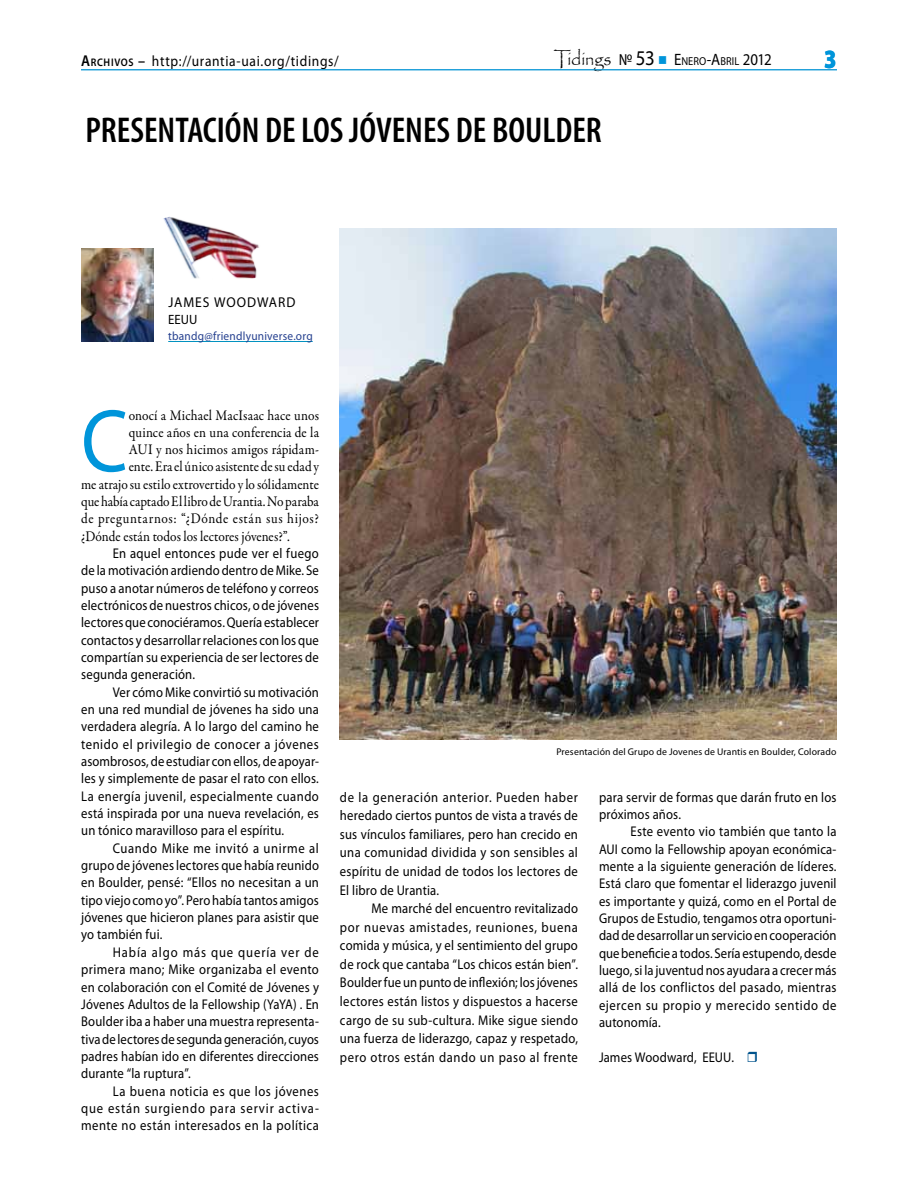
<style>
.page{position:relative;width:918px;height:1188px;background:#fff}
.page>*{position:absolute;margin:0;border:0;box-sizing:border-box;transform-origin:0 0}
.t1{font:89.55px "Myriad Pro";color:#0095da;scale:.9 1}
.t2{font:600 condensed 36px "Myriad Pro";color:#000}
.t3{font:900 26.4px "Myriad Pro";color:#0095da;scale:.82 1}
.t4{font:16.5px "Myriad Pro";color:#000;scale:.9 1}
.t5{font:15px "Myriad Pro";letter-spacing:.045em;color:#000;scale:.9 1}
.t6{font:14.85px "Garamond Premr Pro";letter-spacing:.01em;color:#000;scale:.9 1}
.t7{font:14.85px "Garamond Premr Pro";letter-spacing:.05em;color:#000;scale:.9 1}
.t8{font:14.25px "Myriad Pro";letter-spacing:.075em;color:#000;scale:.95 1}
.t9{font:14.1px/17.4px "Myriad Pro";letter-spacing:.015em;color:#000;text-align:justify;scale:.9 1}
.t10{font:13.5px "Myriad Pro";color:#000;scale:.95 1}
.t11{font:12px "Myriad Pro";letter-spacing:.02em;color:#25408f;scale:.95 1}
.t12{font:9.75px "Myriad Pro";letter-spacing:.015em;color:#000}
.s1{font-weight:600;font-size:15.75px}
.s2{font-weight:600;font-size:10.95px}
.s3{font-family:"Papyrus";font-size:19.8px}
.s4{font-size:21px}
.s5{color:#0095da}
.s6{font-size:11.55px}
</style>
<div class="page">
<hr style="left:81px;top:69px;width:756px;height:1px;background:#159cd8">
<img style="left:81px;top:248px;width:72px;height:94px">
<hr style="left:168px;top:341px;width:145px;height:1px;background:#0092c0">
<img style="left:163px;top:216px;width:96px;height:63px">
<img style="left:340px;top:229px;width:497px;height:511px">
<p class="t5" style="left:81px;top:52px;width:288px"><span class="s1">A</span><span class="s2">RCHIVOS</span> <span class="s1">–</span> http://urantia-uai.org/tidings/</p>
<p class="t4" style="left:554px;top:50px;width:244px"><span class="s3">Tidings</span> № <span class="s4">53</span> <span class="s5">■</span> E<span class="s6">NERO</span>-A<span class="s6">BRIL</span> 2012</p>
<h3 class="t3" style="left:824px;top:41px;width:17px">3</h3>
<h2 class="t2" style="left:85px;top:108px;width:518px">PRESENTACIÓN DE LOS JÓVENES DE BOULDER</h2>
<p class="t8" style="left:168px;top:293px;width:135px">JAMES WOODWARD</p>
<p class="t10" style="left:168px;top:312px;width:32px">EEUU</p>
<p class="t11" style="left:168px;top:329px;width:154px">tbandg@friendlyuniverse.org</p>
<h1 class="t1" style="left:81px;top:386px;width:53px">C</h1>
<p class="t6" style="left:129px;top:407px;width:213px">onocí a Michael MacIsaac hace unos</p>
<p class="t6" style="left:129px;top:424px;width:213px">quince años en una conferencia de la</p>
<p class="t6" style="left:129px;top:441px;width:213px">AUI y nos hicimos amigos rápidam-</p>
<p class="t6" style="left:129px;top:458px;width:213px">ente. Era el único asistente de su edad y</p>
<p class="t6" style="left:81px;top:475px;width:266px">me atrajo su estilo extrovertido y lo sólidamente</p>
<p class="t6" style="left:81px;top:492px;width:266px">que había captado El libro de Urantia. No paraba</p>
<p class="t7" style="left:81px;top:510px;width:266px">de preguntarnos: “¿Dónde están sus hijos?</p>
<p class="t6" style="left:81px;top:527px;width:234px">¿Dónde están todos los lectores jóvenes?”.</p>
<p class="t9" style="left:81px;top:544px;width:266px;text-indent:31px">En aquel entonces pude ver el fuego de la motivación ardiendo dentro de Mike. Se puso a anotar números de teléfono y correos electrónicos de nuestros chicos, o de jóvenes lectores que conociéramos. Quería establecer contactos y desarrollar relaciones con los que compartían su experiencia de ser lectores de segunda generación.</p>
<p class="t9" style="left:81px;top:683px;width:266px;text-indent:31px">Ver cómo Mike convirtió su motivación en una red mundial de jóvenes ha sido una verdadera alegría. A lo largo del camino he tenido el privilegio de conocer a jóvenes asombrosos, de estudiar con ellos, de apoyar&shy;les y simplemente de pasar el rato con ellos.<br>La energía juvenil, especialmente cuando está inspirada por una nueva revelación, es un tónico maravilloso para el espíritu.</p>
<p class="t9" style="left:81px;top:839px;width:266px;text-indent:31px">Cuando Mike me invitó a unirme al grupo de jóvenes lectores que había reunido en Boulder, pensé: “Ellos no necesitan a un tipo viejo como yo”. Pero había tantos amigos jóvenes que hicieron planes para asistir que yo también fui.</p>
<p class="t9" style="left:81px;top:943px;width:266px;text-indent:31px">Había algo más que quería ver de primera mano; Mike organizaba el evento en colaboración con el Comité de Jóvenes y Jóvenes Adultos de la Fellowship (YaYA) . En Boulder iba a haber una muestra representa&shy;tiva de lectores de segunda generación, cuyos padres habían ido en diferentes direcciones durante “la ruptura”.</p>
<p class="t9" style="left:81px;top:1082px;width:266px;text-indent:31px">La buena noticia es que los jóvenes que están surgiendo para servir activa&shy;mente no están interesados en la política</p>
<p class="t12" style="left:556px;top:745px;width:282px">Presentación del Grupo de Jovenes de Urantis en Boulder, Colorado</p>
<p class="t9" style="left:340px;top:787px;width:266px;line-height:18.6px">de la generación anterior. Pueden haber heredado ciertos puntos de vista a través de sus vínculos familiares, pero han crecido en una comunidad dividida y son sensibles al espíritu de unidad de todos los lectores de El libro de Urantia.</p>
<p class="t9" style="left:340px;top:899px;width:266px;line-height:18.6px;text-indent:31px">Me marché del encuentro revitalizado por nuevas amistades, reuniones, buena comida y música, y el sentimiento del grupo de rock que cantaba “Los chicos están bien”.<br>Boulder fue un punto de inflexión; los jóvenes lectores están listos y dispuestos a hacerse cargo de su sub-cultura. Mike sigue siendo una fuerza de liderazgo, capaz y respetado, pero otros están dando un paso al frente</p>
<p class="t9" style="left:599px;top:788px;width:265px">para servir de formas que darán fruto en los próximos años.</p>
<p class="t9" style="left:599px;top:823px;width:266px;text-indent:31px">Este evento vio también que tanto la AUI como la Fellowship apoyan económica&shy;mente a la siguiente generación de líderes.<br>Está claro que fomentar el liderazgo juvenil es importante y quizá, como en el Portal de Grupos de Estudio, tengamos otra oportuni&shy;dad de desarrollar un servicio en cooperación que beneficie a todos. Sería estupendo, desde luego, si la juventud nos ayudara a crecer más allá de los conflictos del pasado, mientras ejercen su propio y merecido sentido de autonomía.</p>
<p class="t9" style="left:599px;top:1048px;width:151px">James Woodward, EEUU.</p>
</div>
